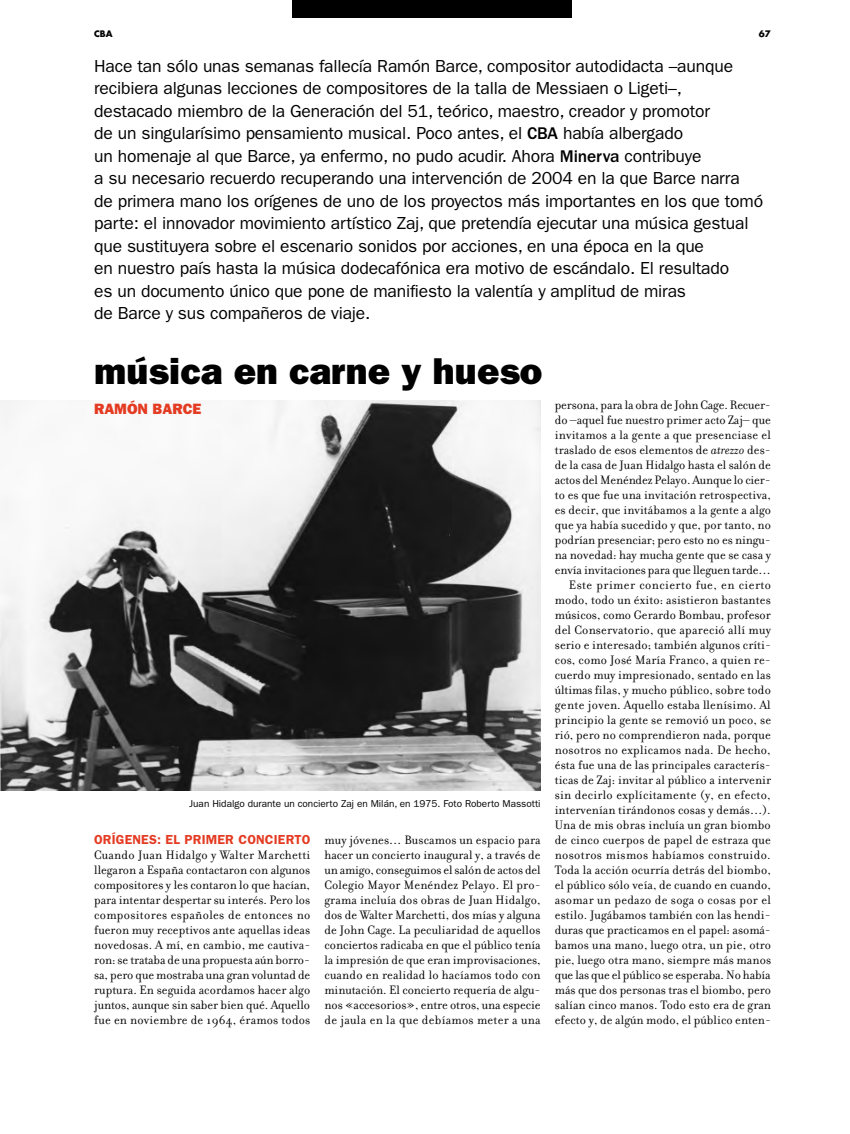
<style>
.page{position:relative;width:850px;height:1134px;background:#fff}
.page>*{position:absolute;margin:0;border:0;box-sizing:border-box;transform-origin:0 0}
.t1{font:800 37.5px "Franklin Gothic";color:#000}
.t2{font:17.5px/22.5px "Franklin Gothic";letter-spacing:-.01em;color:#000}
.t3{font:800 15px "Franklin Gothic";color:#e43b23}
.t4{font:13.12px/15px "Filosofia";letter-spacing:.005em;color:#000;text-align:justify}
.t5{font:600 13.12px "Franklin Gothic";letter-spacing:.01em;color:#e43b23}
.t6{font:10px "Franklin Gothic";color:#000}
.t7{font:700 8.75px "Futura";color:#000}
.s1{font-weight:500}
.s2{font-style:italic}
</style>
<div class="page">
<div style="left:292px;top:0;width:280px;height:18px;background:#000"></div>
<img style="left:0;top:400px;width:541px;height:391px">
<p class="t7" style="left:94px;top:28px;width:20px">CBA</p>
<p class="t7" style="left:759px;top:28px;width:13px">67</p>
<p class="t2" style="left:94px;top:54px;width:670px">Hace tan sólo unas semanas fallecía Ramón Barce, compositor autodidacta –aunque recibiera algunas lecciones de compositores de la talla de Messiaen o Ligeti–, destacado miembro de la Generación del 51, teórico, maestro, creador y promotor<br>de un singularísimo pensamiento musical. Poco antes, el <span class="s1">CBA</span> había albergado<br>un homenaje al que Barce, ya enfermo, no pudo acudir. Ahora <span class="s1">Minerva</span> contribuye<br>a su necesario recuerdo recuperando una intervención de 2004 en la que Barce narra<br>de primera mano los orígenes de uno de los proyectos más importantes en los que tomó parte: el innovador movimiento artístico Zaj, que pretendía ejecutar una música gestual que sustituyera sobre el escenario sonidos por acciones, en una época en la que<br>en nuestro país hasta la música dodecafónica era motivo de escándalo. El resultado<br>es un documento único que pone de manifiesto la valentía y amplitud de miras<br>de Barce y sus compañeros de viaje.</p>
<h1 class="t1" style="left:94px;top:349px;width:450px">música en carne y hueso</h1>
<p class="t3" style="left:94px;top:400px;width:109px">Ramón Barce</p>
<p class="t4" style="left:555px;top:398px;width:218px;text-align:right">persona, para la obra de John Cage. Recuer&shy;do –aquel fue nuestro primer acto Zaj– que invitamos a la gente a que presenciase el traslado de esos elementos de <span class="s2">atrezzo</span> des&shy;de la casa de Juan Hidalgo hasta el salón de actos del Menéndez Pelayo. Aunque lo cier&shy;to es que fue una invitación retrospectiva, es decir, que invitábamos a la gente a algo que ya había sucedido y que, por tanto, no podrían presenciar; pero esto no es ningu&shy;na novedad: hay mucha gente que se casa y envía invitaciones para que lleguen tarde… Este primer concierto fue, en cierto modo, todo un éxito: asistieron bastantes músicos, como Gerardo Bombau, profesor del Conservatorio, que apareció allí muy serio e interesado; también algunos críti&shy;cos, como José María Franco, a quien re&shy;cuerdo muy impresionado, sentado en las últimas filas, y mucho público, sobre todo gente joven. Aquello estaba llenísimo. Al principio la gente se removió un poco, se rió, pero no comprendieron nada, porque nosotros no explicamos nada. De hecho, ésta fue una de las principales caracterís&shy;ticas de Zaj: invitar al público a intervenir sin decirlo explícitamente (y, en efecto, intervenían tirándonos cosas y demás…).<br>Una de mis obras incluía un gran biombo de cinco cuerpos de papel de estraza que nosotros mismos habíamos construido.<br>Toda la acción ocurría detrás del biombo, el público sólo veía, de cuando en cuando, asomar un pedazo de soga o cosas por el estilo. Jugábamos también con las hendi&shy;duras que practicamos en el papel: asomá&shy;bamos una mano, luego otra, un pie, otro pie, luego otra mano, siempre más manos que las que el público se esperaba. No había más que dos personas tras el biombo, pero salían cinco manos. Todo esto era de gran efecto y, de algún modo, el público enten-</p>
<p class="t6" style="left:189px;top:797px;width:353px">Juan Hidalgo durante un concierto Zaj en Milán, en 1975. Foto Roberto Massotti</p>
<p class="t5" style="left:94px;top:832px;width:217px">ORÍGENES: EL PRIMER CONCIERTO</p>
<p class="t4" style="left:94px;top:848px;width:218px">Cuando Juan Hidalgo y Walter Marchetti llegaron a España contactaron con algunos compositores y les contaron lo que hacían, para intentar despertar su interés. Pero los compositores españoles de entonces no fueron muy receptivos ante aquellas ideas novedosas. A mí, en cambio, me cautiva&shy;ron: se trataba de una propuesta aún borro&shy;sa, pero que mostraba una gran voluntad de ruptura. En seguida acordamos hacer algo juntos, aunque sin saber bien qué. Aquello fue en noviembre de 1964, éramos todos</p>
<p class="t4" style="left:324px;top:833px;width:218px">muy jóvenes… Buscamos un espacio para hacer un concierto inaugural y, a través de un amigo, conseguimos el salón de actos del Colegio Mayor Menéndez Pelayo. El pro&shy;grama incluía dos obras de Juan Hidalgo, dos de Walter Marchetti, dos mías y alguna de John Cage. La peculiaridad de aquellos conciertos radicaba en que el público tenía la impresión de que eran improvisaciones, cuando en realidad lo hacíamos todo con minutación. El concierto requería de algu&shy;nos «accesorios», entre otros, una especie de jaula en la que debíamos meter a una</p>
</div>
